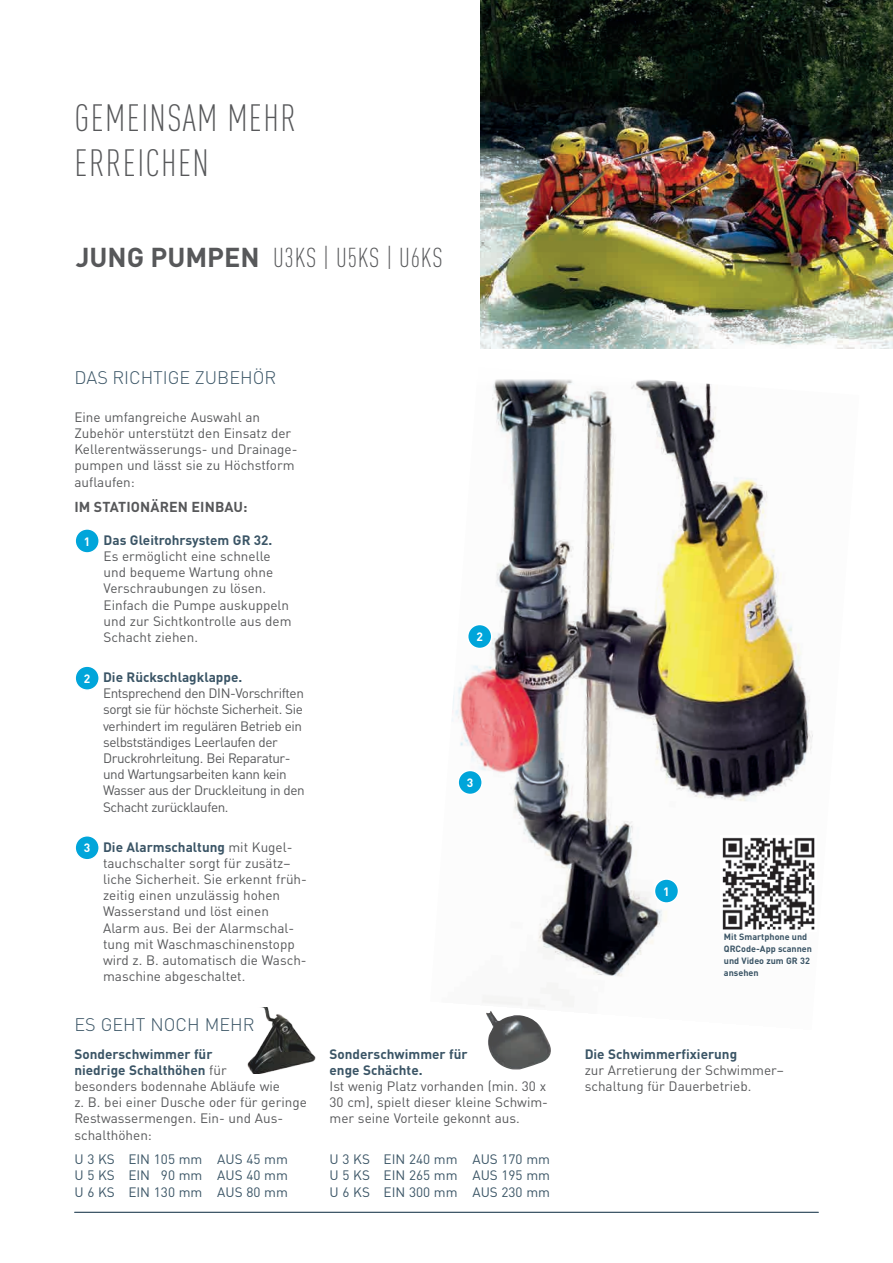
<style>
.page{position:relative;width:893px;height:1263px;background:#fff}
.page>*{position:absolute;margin:0;border:0;box-sizing:border-box;transform-origin:0 0}
.t1{font:300 condensed 37.5px/45px "DIN Pro";letter-spacing:.035em;color:#57585a}
.t2{font:300 condensed 27px "DIN Pro";letter-spacing:.03em;color:#57585a}
.t3{font:300 18px "DIN Pro";color:#3b5566}
.t4{font:700 14.25px "DIN Pro";letter-spacing:.01em;color:#57585a}
.t5{font:13.5px/16.2px "DIN Pro";color:#57585a}
.t6{font:13.5px/16.2px "DIN Pro";letter-spacing:-.03em;color:#57585a}
.t7{font:13.5px "DIN Pro";color:#3b5566}
.t8{font:700 13.5px/16.2px "DIN Pro";color:#3b5566}
.t9{font:700 12px "DIN Pro";color:#fff}
.t10{font:700 9px/12px "DIN Pro";color:#3b5566}
.s1{font-weight:700;font-stretch:normal}
.s2{font-weight:700;font-size:12px;color:#fff}
.s3{font-weight:700;color:#3b5566}
</style>
<div class="page">
<hr style="left:74px;top:1212px;width:745px;height:1px;background:#3b5566">
<img style="left:480px;top:0;width:413px;height:349px">
<img style="left:452px;top:379px;width:361px;height:628px">
<div style="left:654px;top:879px;width:24px;height:24px;background:#00a5da;border-radius:50%"></div>
<div style="left:654px;top:878px;width:25px;height:26px;border:2px solid #fff;border-radius:50%"></div>
<div style="left:468px;top:624px;width:24px;height:24px;background:#00a5da;border-radius:50%"></div>
<div style="left:467px;top:624px;width:25px;height:25px;border:2px solid #fff;border-radius:50%"></div>
<div style="left:458px;top:770px;width:24px;height:24px;background:#00a5da;border-radius:50%"></div>
<div style="left:457px;top:770px;width:26px;height:25px;border:2px solid #fff;border-radius:50%"></div>
<img style="left:247px;top:1007px;width:69px;height:66px">
<img style="left:486px;top:1011px;width:65px;height:58px">
<div style="left:75px;top:529px;width:24px;height:24px;background:#00a5da;border-radius:50%"></div>
<div style="left:74px;top:528px;width:26px;height:26px;border:2px solid #fff;border-radius:50%"></div>
<div style="left:75px;top:666px;width:24px;height:24px;background:#00a5da;border-radius:50%"></div>
<div style="left:74px;top:665px;width:26px;height:26px;border:2px solid #fff;border-radius:50%"></div>
<div style="left:75px;top:836px;width:24px;height:24px;background:#00a5da;border-radius:50%"></div>
<div style="left:74px;top:835px;width:26px;height:25px;border:2px solid #fff;border-radius:50%"></div>
<img style="left:721px;top:835px;width:94px;height:97px">
<h1 class="t1" style="left:75px;top:93px;width:223px">GEMEINSAM MEHR<br>ERREICHEN</h1>
<h2 class="t2" style="left:76px;top:239px;width:368px"><span class="s1">jung pumpen</span> U3KS | U5KS | U6KS</h2>
<h3 class="t3" style="left:74px;top:363px;width:203px">DAS RICHTIGE ZUBEHÖR</h3>
<p class="t5" style="left:74px;top:407px;width:225px">Eine umfangreiche Auswahl an<br>Zubehör unterstützt den Einsatz der<br>Kellerentwässerungs- und D rainage&shy;pumpen und lässt sie zu H öchstform auflaufen:</p>
<p class="t4" style="left:74px;top:495px;width:175px">I m stationären Einbau:</p>
<p class="t5" style="left:104px;top:530px;width:189px;text-indent:-20px"><span class="s2">1</span> <span class="s3">Das Gleitrohrsystem GR 32.<br></span>Es ermöglicht eine schnelle und bequeme Wartung ohne<br>Verschraubungen zu lösen.<br>Einfach die Pumpe auskuppeln und zur Sichtkontrolle aus dem<br>Schacht ziehen.</p>
<p class="t6" style="left:103px;top:668px;width:203px;text-indent:-19px"><span class="s2">2</span> <span class="s3">Die Rückschlagklappe.<br></span>Entsprechend den D IN -Vorschriften sorgt sie für höchste Sicherheit. Sie verhindert im regulären Betrieb ein selbstständiges Leerlaufen der<br>Druckrohrleitung. Bei Reparatur&shy;und Wartungsarbeiten kann kein<br>Wasser aus der Druckleitung in den<br>Schacht zurücklaufen.</p>
<p class="t5" style="left:103px;top:837px;width:205px;text-indent:-19px"><span class="s2">3</span> <span class="s3">Die Alarmschaltung</span> mit Kugel&shy;tauchschalter sorgt für zusätz– liche Sicherheit. Sie erkennt früh&shy;zeitig einen unzulässig hohen<br>Wasserstand und löst einen<br>Alarm aus. Bei der Alarmschal&shy;tung mit Waschmaschinenstopp wird z. B. automatisch die Wasch&shy;maschine abgeschaltet.</p>
<h3 class="t3" style="left:74px;top:1011px;width:50px">ES GEHT</h3>
<h3 class="t3" style="left:151px;top:1011px;width:81px">NOCH MEHR</h3>
<p class="t5" style="left:74px;top:1044px;width:234px"><span class="s3">Sonderschwimmer für<br>niedrige Schalthöhen</span> für<br>besonders bodennahe Abläufe wie<br>z. B. bei einer Dusche oder für geringe<br>Restwassermengen. Ein- und Aus&shy;schalthöhen:</p>
<p class="t7" style="left:74px;top:1149px;width:34px">U 3 KSE</p>
<p class="t7" style="left:137px;top:1149px;width:90px">IN 105 mm AUS</p>
<p class="t7" style="left:246px;top:1149px;width:43px">45 mm</p>
<p class="t7" style="left:74px;top:1165px;width:34px">U 5 KSE</p>
<p class="t7" style="left:137px;top:1165px;width:90px">IN 90 mm AUS</p>
<p class="t7" style="left:246px;top:1165px;width:43px">40 mm</p>
<p class="t7" style="left:74px;top:1181px;width:34px">U 6 KSE</p>
<p class="t7" style="left:137px;top:1181px;width:90px">IN 130 mm AUS</p>
<p class="t7" style="left:246px;top:1181px;width:43px">80 mm</p>
<p class="t9" style="left:476px;top:627px;width:8px">2</p>
<p class="t9" style="left:467px;top:773px;width:8px">3</p>
<p class="t8" style="left:330px;top:1044px;width:140px">Sonderschwimmer für enge Schächte.</p>
<p class="t5" style="left:330px;top:1077px;width:220px">Ist wenig Platz vorhanden (min. 30 x<br>30 cm), spielt dieser kleine Schwim&shy;mer seine Vorteile gekonnt aus.</p>
<p class="t7" style="left:330px;top:1149px;width:34px">U 3 KSE</p>
<p class="t7" style="left:392px;top:1149px;width:90px">IN 240 mm AUS</p>
<p class="t7" style="left:501px;top:1149px;width:50px">170 mm</p>
<p class="t7" style="left:330px;top:1165px;width:34px">U 5 KSE</p>
<p class="t7" style="left:392px;top:1165px;width:90px">IN 265 mm AUS</p>
<p class="t7" style="left:501px;top:1165px;width:50px">195 mm</p>
<p class="t7" style="left:330px;top:1181px;width:34px">U 6 KSE</p>
<p class="t7" style="left:392px;top:1181px;width:90px">IN 300 mm AUS</p>
<p class="t7" style="left:501px;top:1181px;width:50px">230 mm</p>
<p class="t9" style="left:663px;top:881px;width:8px">1</p>
<p class="t10" style="left:724px;top:929px;width:90px">M it Smartphone und<br>QRCode-App scannen und Video zum GR 32 ansehen</p>
<p class="t8" style="left:585px;top:1044px;width:154px">Die Schwimmerfixierung</p>
<p class="t5" style="left:585px;top:1060px;width:201px">zur Arretierung der Schwimmer– schaltung für Dauerbetrieb.</p>
</div>
